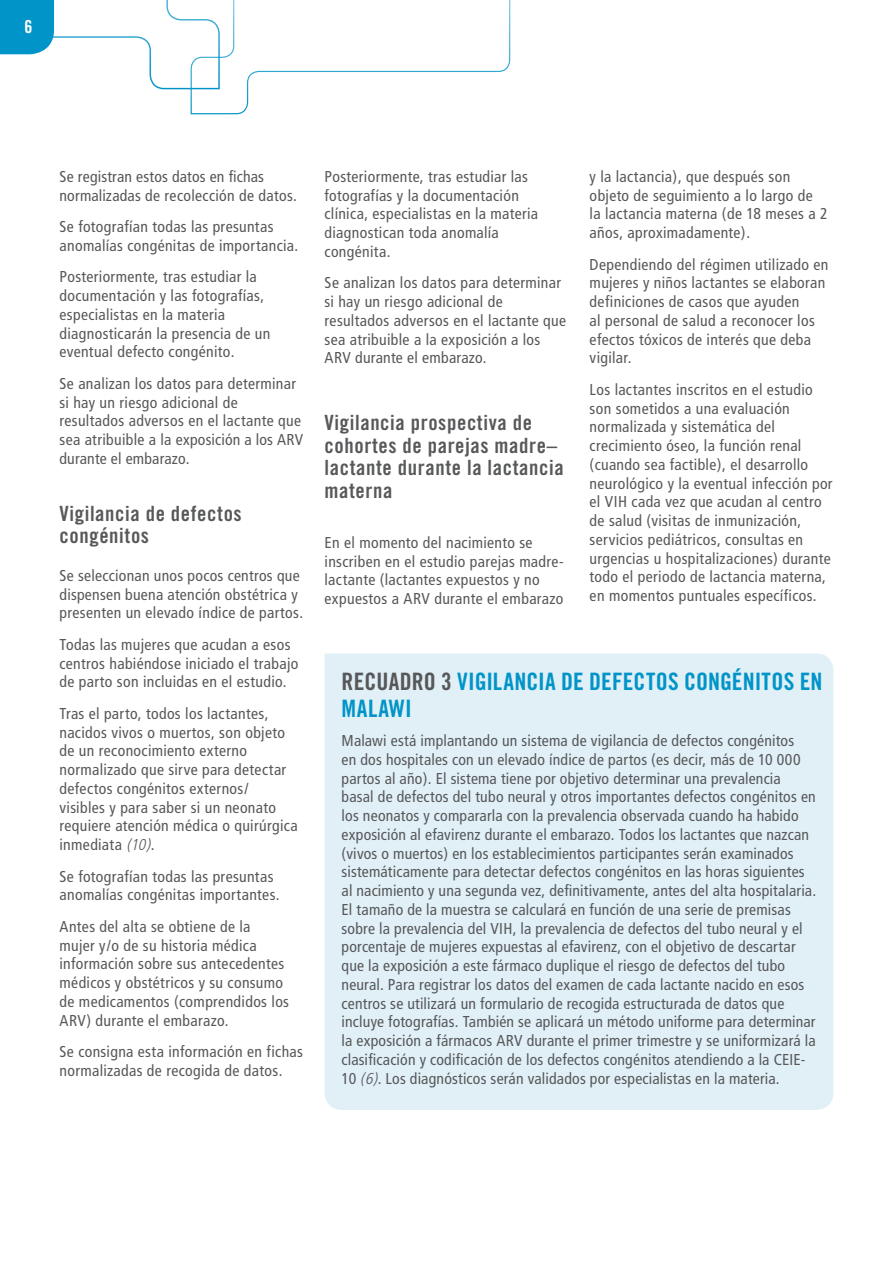
<style>
.page{position:relative;width:893px;height:1263px;background:#fff}
.page>*{position:absolute;margin:0;border:0;box-sizing:border-box;transform-origin:0 0}
.t1{font:24px/27px "Trade Gothic Bold Cond Twenty";letter-spacing:.01em;color:#0094c8}
.Level_2_title{font:21px/22.5px "Trade Gothic Bold Cond Twenty";letter-spacing:.03em;color:#57585a}
.t2{font:18px "Trade Gothic Bold Cond Twenty";color:#fff}
.Body_text{font:condensed 15.75px/18.8px "Frutiger";letter-spacing:.02em;color:#57585a}
.s1{font-weight:300;font-style:italic}
.s2{color:#57585a}
</style>
<div class="page">
<svg style="left:0;top:0;width:511px;height:115px"></svg>
<div style="left:325px;top:653px;width:508px;height:457px;background:#e1f0f7"></div>
<p class="t2" style="left:25px;top:15px;width:9px">6</p>
<p class="Body_text" style="left:60px;top:167px;width:239px">Se registran estos datos en fichas normalizadas de recolección de datos.</p>
<p class="Body_text" style="left:60px;top:217px;width:240px">Se fotografían todas las presuntas anomalías congénitas de importancia.</p>
<p class="Body_text" style="left:60px;top:268px;width:212px">Posteriormente, tras estudiar la documentación y las fotografías, especialistas en la materia diagnosticarán la presencia de un eventual defecto congénito.</p>
<p class="Body_text" style="left:60px;top:374px;width:245px">Se analizan los datos para determinar si hay un riesgo adicional de resultados adversos en el lactante que sea atribuible a la exposición a los ARV durante el embarazo.</p>
<p class="Level_2_title" style="left:60px;top:502px;width:184px">Vigilancia de defectos congénitos</p>
<p class="Body_text" style="left:60px;top:566px;width:245px">Se seleccionan unos pocos centros que dispensen buena atención obstétrica y presenten un elevado índice de partos.</p>
<p class="Body_text" style="left:60px;top:635px;width:240px">Todas las mujeres que acudan a esos centros habiéndose iniciado el trabajo de parto son incluidas en el estudio.</p>
<p class="Body_text" style="left:60px;top:704px;width:240px">Tras el parto, todos los lactantes, nacidos vivos o muertos, son objeto de un reconocimiento externo normalizado que sirve para detectar defectos congénitos externos/ visibles y para saber si un neonato requiere atención médica o quirúrgica inmediata <span class="s1">(10)</span>.</p>
<p class="Body_text" style="left:60px;top:867px;width:222px">Se fotografían todas las presuntas anomalías congénitas importantes.</p>
<p class="Body_text" style="left:60px;top:917px;width:231px">Antes del alta se obtiene de la mujer y/o de su historia médica información sobre sus antecedentes médicos y obstétricos y su consumo de medicamentos (comprendidos los<br>ARV) durante el embarazo.</p>
<p class="Body_text" style="left:60px;top:1042px;width:245px">Se consigna esta información en fichas normalizadas de recogida de datos.</p>
<p class="Body_text" style="left:325px;top:167px;width:215px">Posteriormente, tras estudiar las fotografías y la documentación clínica, especialistas en la materia diagnostican toda anomalía congénita.</p>
<p class="Body_text" style="left:325px;top:274px;width:243px">Se analizan los datos para determinar si hay un riesgo adicional de resultados adversos en el lactante que sea atribuible a la exposición a los ARV durante el embarazo.</p>
<p class="Level_2_title" style="left:325px;top:411px;width:241px">Vigilancia prospectiva de cohortes de parejas madre– lactante durante la lactancia materna</p>
<p class="Body_text" style="left:325px;top:533px;width:241px">En el momento del nacimiento se inscriben en el estudio parejas madre&shy;lactante (lactantes expuestos y no expuestos a ARV durante el embarazo</p>
<p class="Body_text" style="left:590px;top:167px;width:240px">y la lactancia), que después son objeto de seguimiento a lo largo de<br>la lactancia materna (de 18 meses a 2 años, aproximadamente).</p>
<p class="Body_text" style="left:590px;top:255px;width:240px">Dependiendo del régimen utilizado en mujeres y niños lactantes se elaboran definiciones de casos que ayuden<br>al personal de salud a reconocer los efectos tóxicos de interés que deba vigilar.</p>
<p class="Body_text" style="left:590px;top:380px;width:244px">Los lactantes inscritos en el estudio son sometidos a una evaluación normalizada y sistemática del crecimiento óseo, la función renal (cuando sea factible), el desarrollo neurológico y la eventual infección por el VIH cada vez que acudan al centro de salud (visitas de inmunización, servicios pediátricos, consultas en urgencias u hospitalizaciones) durante todo el periodo de lactancia materna, en momentos puntuales específicos.</p>
<p class="t1" style="left:342px;top:667px;width:482px"><span class="s2">RECUADRO 3</span> VIGILANCIA DE DEFECTOS CONGÉNITOS EN<br>MALAWI</p>
<p class="Body_text" style="left:342px;top:731px;width:476px">Malawi está implantando un sistema de vigilancia de defectos congénitos<br>en dos hospitales con un elevado índice de partos (es decir, más de 10 000 partos al año). El sistema tiene por objetivo determinar una prevalencia basal de defectos del tubo neural y otros importantes defectos congénitos en los neonatos y compararla con la prevalencia observada cuando ha habido exposición al efavirenz durante el embarazo. Todos los lactantes que nazcan (vivos o muertos) en los establecimientos participantes serán examinados sistemáticamente para detectar defectos congénitos en las horas siguientes al nacimiento y una segunda vez, definitivamente, antes del alta hospitalaria.<br>El tamaño de la muestra se calculará en función de una serie de premisas sobre la prevalencia del VIH, la prevalencia de defectos del tubo neural y el porcentaje de mujeres expuestas al efavirenz, con el objetivo de descartar que la exposición a este fármaco duplique el riesgo de defectos del tubo neural. Para registrar los datos del examen de cada lactante nacido en esos centros se utilizará un formulario de recogida estructurada de datos que incluye fotografías. También se aplicará un método uniforme para determinar la exposición a fármacos ARV durante el primer trimestre y se uniformizará la clasificación y codificación de los defectos congénitos atendiendo a la CEIE-10 <span class="s1">(6)</span>. Los diagnósticos serán validados por especialistas en la materia.</p>
</div>
